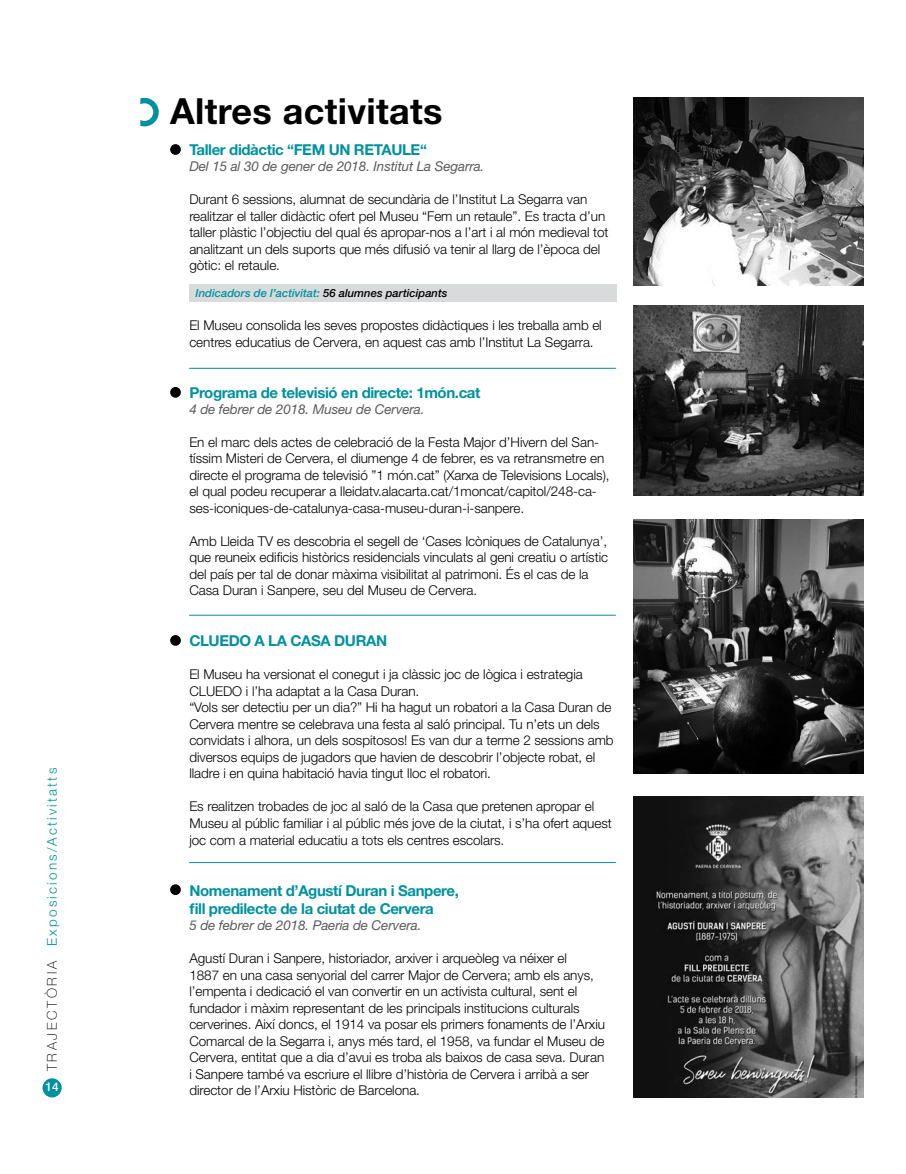
<style>
.page{position:relative;width:906px;height:1174px;background:#fff}
.page>*{position:absolute;margin:0;border:0;box-sizing:border-box;transform-origin:0 0}
.t1{font:700 36px "Helvetica Neue LT Std";letter-spacing:.01em;color:#000}
.t2{font:700 15px/18px "Helvetica Neue LT Std";letter-spacing:-.025em;color:#00919f}
.t3{font:300 13.5px/16.5px "Helvetica Neue LT Std";letter-spacing:-.005em;color:#000}
.t4{font:italic 13.5px "Helvetica Neue LT Std";letter-spacing:-.01em;color:#5a5b5e}
.t5{font:300 13.5px "Helvetica Neue LT Std";letter-spacing:.16em;color:#00919f}
.t6{font:500 12px "Helvetica Neue LT Std";color:#fff}
.t7{font:italic 500 11.25px "Helvetica Neue LT Std";color:#00919f}
.s1{font-weight:100;color:#000}
.s2{color:#000}
</style>
<div class="page">
<div style="left:43px;top:1078px;width:19px;height:19px;background:#00919f;border-radius:50%"></div>
<div style="left:189px;top:284px;width:427px;height:17px;background:#d8dadb"></div>
<hr style="left:189px;top:368px;width:427px;height:1px;background:#00919f">
<hr style="left:189px;top:615px;width:427px;height:1px;background:#00919f">
<hr style="left:189px;top:862px;width:427px;height:1px;background:#00919f">
<div style="left:170px;top:144px;width:11px;height:11px;background:#000;border-radius:50%"></div>
<div style="left:170px;top:387px;width:11px;height:11px;background:#000;border-radius:50%"></div>
<div style="left:170px;top:635px;width:11px;height:11px;background:#000;border-radius:50%"></div>
<div style="left:170px;top:884px;width:11px;height:11px;background:#000;border-radius:50%"></div>
<img style="left:634px;top:519px;width:229px;height:254px">
<img style="left:634px;top:797px;width:229px;height:300px">
<img style="left:634px;top:306px;width:229px;height:190px">
<svg style="left:140px;top:98px;width:19px;height:28px"></svg>
<img style="left:634px;top:98px;width:229px;height:187px">
<p class="t5" style="left:44px;top:1071px;width:305px;rotate:-90deg"><span class="s1">TRAJECTÒRIA</span> Exposicions/Activitatts</p>
<p class="t6" style="left:46px;top:1079px;width:15px">14</p>
<h1 class="t1" style="left:170px;top:88px;width:274px">Altres activitats</h1>
<p class="t2" style="left:189px;top:140px;width:239px">Taller didàctic “FEM UN RETAULE“</p>
<p class="t4" style="left:189px;top:158px;width:296px">Del 15 al 30 de gener de 2018. Institut La Segarra.</p>
<p class="t3" style="left:189px;top:191px;width:421px">Durant 6 sessions, alumnat de secundària de l’Institut La Segarra van realitzar el taller didàctic ofert pel Museu “Fem un retaule”. Es tracta d’un taller plàstic l’objectiu del qual és apropar-nos a l’art i al món medieval tot analitzant un dels suports que més difusió va tenir al llarg de l’època del gòtic: el retaule.</p>
<p class="t7" style="left:196px;top:286px;width:253px">Indicadors de l’activitat: <span class="s2">56 alumnes participants</span></p>
<p class="t3" style="left:189px;top:317px;width:414px">El Museu consolida les seves propostes didàctiques i les treballa amb el centres educatius de Cervera, en aquest cas amb l’Institut La Segarra.</p>
<p class="t2" style="left:189px;top:383px;width:292px">Programa de televisió en directe: 1món.cat</p>
<p class="t4" style="left:189px;top:401px;width:237px">4 de febrer de 2018. Museu de Cervera.</p>
<p class="t3" style="left:189px;top:433px;width:422px">En el marc dels actes de celebració de la Festa Major d’Hivern del San&shy;tíssim Misteri de Cervera, el diumenge 4 de febrer, es va retransmetre en directe el programa de televisió ”1 món.cat” (Xarxa de Televisions Locals), el qual podeu recuperar a lleidatv.alacarta.cat/1moncat/capitol/248-ca&shy;ses-iconiques-de-catalunya-casa-museu-duran-i-sanpere.</p>
<p class="t3" style="left:189px;top:532px;width:420px">Amb Lleida TV es descobria el segell de ‘Cases Icòniques de Catalunya’, que reuneix edificis històrics residencials vinculats al geni creatiu o artístic del país per tal de donar màxima visibilitat al patrimoni. És el cas de la Casa Duran i Sanpere, seu del Museu de Cervera.</p>
<p class="t2" style="left:189px;top:632px;width:199px">CLUEDO A LA CASA DURAN</p>
<p class="t3" style="left:189px;top:666px;width:426px">El Museu ha versionat el conegut i ja clàssic joc de lògica i estrategia CLUEDO i l’ha adaptat a la Casa Duran.<br>“Vols ser detectiu per un dia?” Hi ha hagut un robatori a la Casa Duran de Cervera mentre se celebrava una festa al saló principal. Tu n’ets un dels convidats i alhora, un dels sospitosos! Es van dur a terme 2 sessions amb diversos equips de jugadors que havien de descobrir l’objecte robat, el lladre i en quina habitació havia tingut lloc el robatori.</p>
<p class="t3" style="left:189px;top:798px;width:424px">Es realitzen trobades de joc al saló de la Casa que pretenen apropar el<br>Museu al públic familiar i al públic més jove de la ciutat, i s’ha ofert aquest joc com a material educatiu a tots els centres escolars.</p>
<p class="t2" style="left:189px;top:881px;width:271px">Nomenament d’Agustí Duran i Sanpere, fill predilecte de la ciutat de Cervera</p>
<p class="t4" style="left:189px;top:917px;width:233px">5 de febrer de 2018. Paeria de Cervera.</p>
<p class="t3" style="left:189px;top:949px;width:417px">Agustí Duran i Sanpere, historiador, arxiver i arqueòleg va néixer el<br>1887 en una casa senyorial del carrer Major de Cervera; amb els anys, l’empenta i dedicació el van convertir en un activista cultural, sent el fundador i màxim representant de les principals institucions culturals cerverines. Així doncs, el 1914 va posar els primers fonaments de l’Arxiu Comarcal de la Segarra i, anys més tard, el 1958, va fundar el Museu de Cervera, entitat que a dia d’avui es troba als baixos de casa seva. Duran i Sanpere també va escriure el llibre d’història de Cervera i arribà a ser director de l’Arxiu Històric de Barcelona.</p>
</div>
